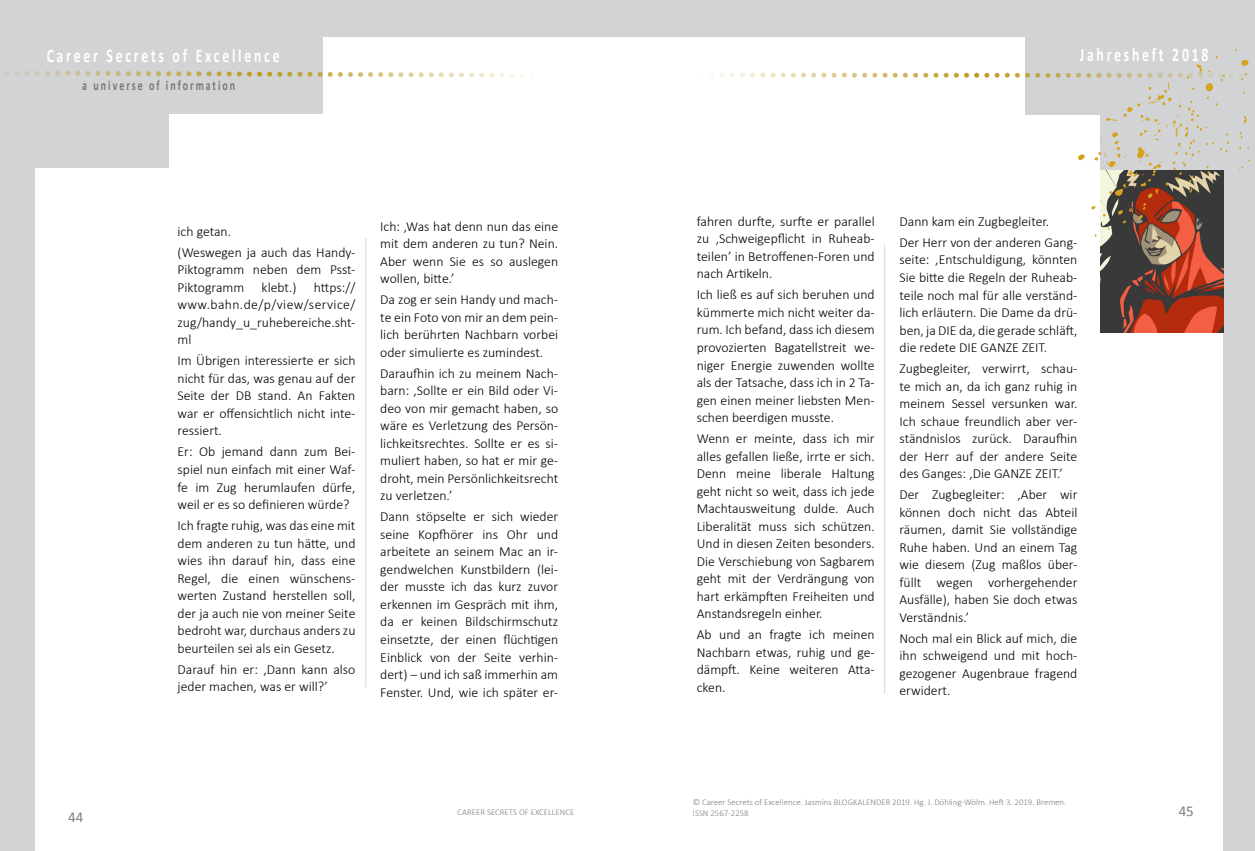
<style>
.page{position:relative;width:1255px;height:851px;background:#fff}
.page>*{position:absolute;margin:0;border:0;box-sizing:border-box;transform-origin:0 0}
.t1{font:700 19.25px "Calibri";letter-spacing:.2em;color:#fff;scale:.71 1}
.t2{font:15px "Calibri";color:#7c7e81}
.t3{font:700 14px "Calibri";letter-spacing:.2em;color:#777878;scale:.71 1}
.t4{font:300 13.75px/17.5px "Calibri";color:#000;text-align:justify}
.t5{font:300 8.75px/10.5px "Calibri";color:#7c7e81}
</style>
<div class="page">
<div style="left:1024px;top:0;width:230px;height:114px;background:#d1d3d4"></div>
<div style="left:628px;top:0;width:626px;height:37px;background:#d1d3d4"></div>
<div style="left:1223px;top:0;width:31px;height:850px;background:#d1d3d4"></div>
<hr style="left:883px;top:244px;width:2px;height:449px;background:#dcddde">
<img style="left:1100px;top:237px;width:123px;height:95px">
<div style="left:4px;top:0;width:318px;height:113px;background:#d1d3d4"></div>
<div style="left:0;top:0;width:628px;height:37px;background:#d1d3d4"></div>
<div style="left:0;top:0;width:35px;height:850px;background:#d1d3d4"></div>
<hr style="left:365px;top:238px;width:1px;height:449px;background:#dcddde">
<svg style="left:5px;top:49px;width:1250px;height:188px"></svg>
<h1 class="t1" style="left:47px;top:44px;width:330px">Career Secrets of Excellence</h1>
<p class="t3" style="left:82px;top:77px;width:217px">a universe of information</p>
<p class="t2" style="left:68px;top:807px;width:17px">44</p>
<p class="t4" style="left:177px;top:220px;width:179px;line-height:21px">ich getan.<br>(Weswegen ja auch das Handy-</p>
<p class="t4" style="left:177px;top:260px;width:179px">Piktogramm neben dem Psst-<br>Piktogramm</p>
<p class="t4" style="left:177px;top:278px;width:179px;text-indent:136px">https:// www.bahn.de/p/view/service/ zug/handy_u_ruhebereiche.sht&shy;ml</p>
<p class="t4" style="left:177px;top:351px;width:179px">Im Übrigen interessierte er sich nicht für das, was genau auf der Seite der DB stand. An Fakten war er offensichtlich nicht inte&shy;ressiert.</p>
<p class="t4" style="left:177px;top:442px;width:179px">Er: Ob jemand dann zum Bei&shy;spiel nun einfach mit einer Waf&shy;fe im Zug herumlaufen dürfe, weil er es so definieren würde?</p>
<p class="t4" style="left:177px;top:516px;width:179px">Ich fragte ruhig, was das eine mit dem anderen zu tun hätte, und wies ihn darauf hin, dass eine Regel, die einen wünschens&shy;werten Zustand herstellen soll, der ja auch nie von meiner Seite bedroht war, durchaus anders zu beurteilen sei als ein Gesetz.</p>
<p class="t4" style="left:177px;top:659px;width:179px">Darauf hin er: ‚Dann kann also jeder machen, was er will?’</p>
<p class="t4" style="left:261px;top:278px;width:36px">klebt.)</p>
<p class="t4" style="left:380px;top:216px;width:179px">Ich: ‚Was hat denn nun das eine mit dem anderen zu tun? Nein.<br>Aber wenn Sie es so auslegen wollen, bitte.’</p>
<p class="t4" style="left:380px;top:290px;width:179px">Da zog er sein Handy und mach&shy;te ein Foto von mir an dem pein&shy;lich berührten Nachbarn vorbei oder simulierte es zumindest.</p>
<p class="t4" style="left:380px;top:364px;width:179px">Daraufhin ich zu meinem Nach&shy;barn: ,Sollte er ein Bild oder Vi&shy;deo von mir gemacht haben, so wäre es Verletzung des Persön&shy;lichkeitsrechtes. Sollte er es si&shy;muliert haben, so hat er mir ge&shy;droht, mein Persönlichkeitsrecht zu verletzen.’</p>
<p class="t4" style="left:380px;top:507px;width:179px">Dann stöpselte er sich wieder seine Kopfhörer ins Ohr und arbeitete an seinem Mac an ir&shy;gendwelchen Kunstbildern (lei&shy;der musste ich das kurz zuvor erkennen im Gespräch mit ihm, da er keinen Bildschirmschutz einsetzte, der einen flüchtigen Einblick von der Seite verhin&shy;dert) – und ich saß immerhin am Fenster. Und, wie ich später er-</p>
<p class="t5" style="left:457px;top:806px;width:118px">CAREER SECRETS OF EXCELLENCE</p>
<h1 class="t1" style="left:1079px;top:42px;width:183px">Jahresheft 2018</h1>
<p class="t4" style="left:696px;top:212px;width:179px">fahren durfte, surfte er parallel zu ‚Schweigepflicht in Ruheab&shy;teilen’ in Betroffenen-Foren und nach Artikeln.</p>
<p class="t4" style="left:696px;top:285px;width:179px">Ich ließ es auf sich beruhen und kümmerte mich nicht weiter da&shy;rum. Ich befand, dass ich diesem provozierten Bagatellstreit we&shy;niger Energie zuwenden wollte als der Tatsache, dass ich in 2 Ta&shy;gen einen meiner liebsten Men&shy;schen beerdigen musste.</p>
<p class="t4" style="left:696px;top:429px;width:179px">Wenn er meinte, dass ich mir alles gefallen ließe, irrte er sich.<br>Denn meine liberale Haltung geht nicht so weit, dass ich jede Machtausweitung dulde. Auch Liberalität muss sich schützen.<br>Und in diesen Zeiten besonders.<br>Die Verschiebung von Sagbarem geht mit der Verdrängung von hart erkämpften Freiheiten und Anstandsregeln einher.</p>
<p class="t4" style="left:696px;top:625px;width:179px">Ab und an fragte ich meinen Nachbarn etwas, ruhig und ge&shy;dämpft. Keine weiteren Atta&shy;cken.</p>
<p class="t4" style="left:899px;top:210px;width:179px;line-height:21px">Dann kam ein Zugbegleiter.<br>Der Herr von der anderen Gang-</p>
<p class="t4" style="left:899px;top:250px;width:179px">seite: ‚Entschuldigung, könnten Sie bitte die Regeln der Ruheab&shy;teile noch mal für alle verständ&shy;lich erläutern. Die Dame da drü&shy;ben, ja DIE da, die gerade schläft, die redete DIE GANZE ZEIT.</p>
<p class="t4" style="left:899px;top:359px;width:179px">Zugbegleiter, verwirrt, schau&shy;te mich an, da ich ganz ruhig in meinem Sessel versunken war.<br>Ich schaue freundlich aber ver&shy;ständnislos zurück. Daraufhin der Herr auf der andere Seite des Ganges: ‚Die GANZE ZEIT.’</p>
<p class="t4" style="left:899px;top:485px;width:179px">Der Zugbegleiter: ‚Aber wir können doch nicht das Abteil räumen, damit Sie vollständige Ruhe haben. Und an einem Tag wie diesem (Zug maßlos über&shy;füllt wegen vorhergehender Ausfälle), haben Sie doch etwas Verständnis.’</p>
<p class="t4" style="left:899px;top:629px;width:179px">Noch mal ein Blick auf mich, die ihn schweigend und mit hoch&shy;gezogener Augenbraue fragend erwidert.</p>
<p class="t5" style="left:693px;top:796px;width:375px">© Career Secrets of Excellence. Jasmins BLOGKALENDER 2019. Hg. J. Döhling-Wölm. Heft 3. 2019. Bremen.<br>ISSN 2567-2258</p>
<p class="t2" style="left:1178px;top:801px;width:17px">45</p>
</div>
